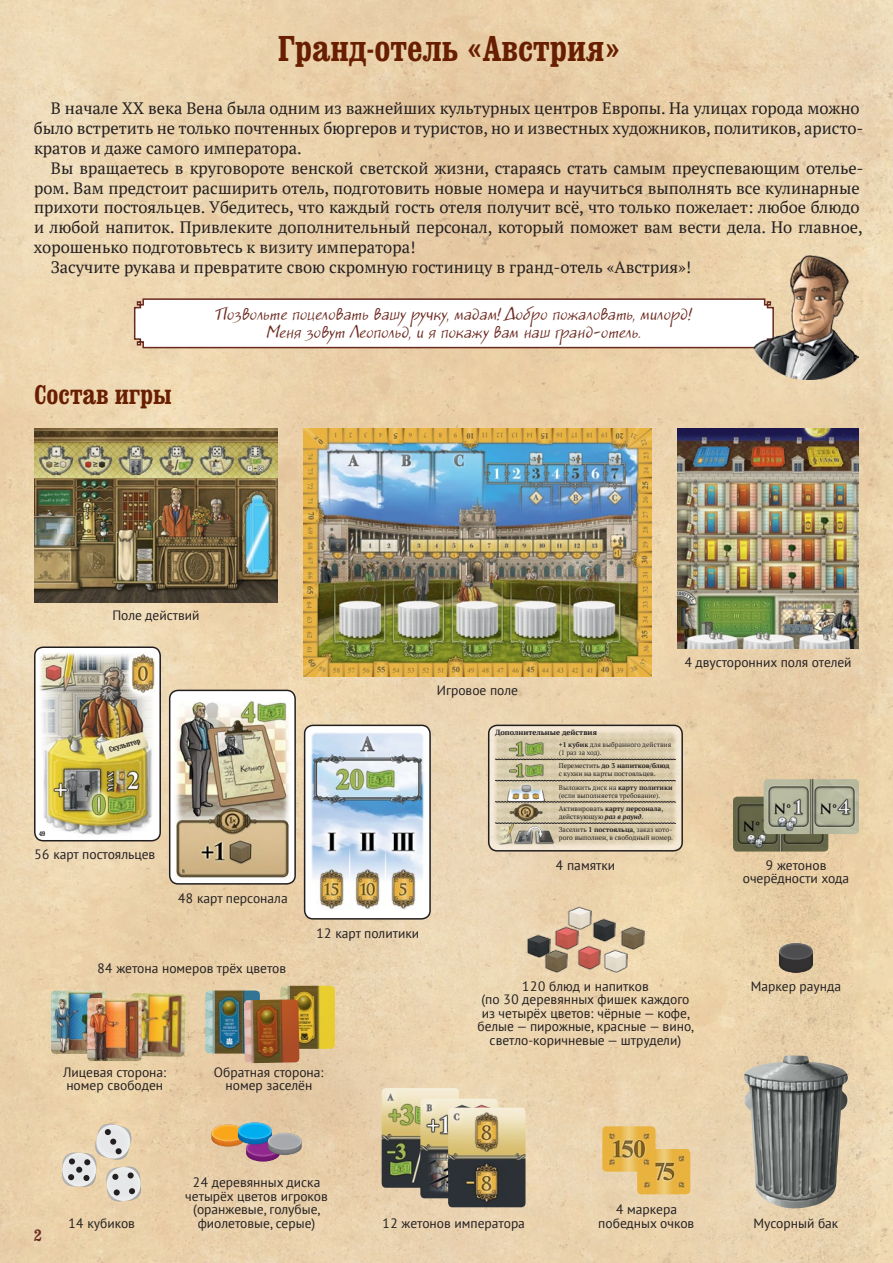
<style>
.page{position:relative;width:893px;height:1263px;background:#fff}
.page>*{position:absolute;margin:0;border:0;box-sizing:border-box;transform-origin:0 0}
.t1{font:36px "SPSL Swordsman C";color:#681e00}
.t2{font:27px "SPSL Swordsman C";color:#681e00}
.t3{font:16.5px/19.8px "PT Serif";color:#231f20}
.t4{font:16.5px "SPSL Swordsman C";color:#6a291f}
.t5{font:italic 15px/18px "Jakob C";letter-spacing:.045em;color:#6a291f;text-align:center}
.t6{font:13.5px/13.5px "PT Sans";color:#231f20;text-align:center}
.t7{font:700 7.5px "PT Serif";color:#231f20}
.t8{font:7.5px "SPSL Swordsman C";color:#231f20}
.t9{font:italic 7.5px "Jakob C";color:#231f20}
.t10{font:6.75px/8.1px "PT Serif";color:#231f20}
.t11{font:6.75px "SPSL Swordsman C";color:#231f20}
.s1{font-weight:700}
.s2{font-weight:700;font-style:italic}
</style>
<div class="page">
<img style="left:0;top:0;width:893px;height:1263px">
<svg style="left:133px;top:298px;width:621px;height:51px"></svg>
<img style="left:754px;top:255px;width:105px;height:124px">
<img style="left:34px;top:429px;width:244px;height:173px">
<img style="left:677px;top:429px;width:182px;height:220px">
<img style="left:304px;top:429px;width:347px;height:248px">
<img style="left:733px;top:797px;width:95px;height:54px">
<img style="left:764px;top:779px;width:95px;height:55px">
<img style="left:170px;top:690px;width:125px;height:194px">
<div style="left:169px;top:690px;width:127px;height:195px;border:2px solid #231f20;border-radius:9px"></div>
<img style="left:35px;top:647px;width:125px;height:194px">
<div style="left:34px;top:646px;width:127px;height:195px;border:2px solid #231f20;border-radius:9px"></div>
<img style="left:305px;top:725px;width:125px;height:194px">
<div style="left:304px;top:725px;width:127px;height:194px;border:2px solid #231f20;border-radius:9px"></div>
<img style="left:489px;top:725px;width:193px;height:126px">
<svg style="left:495px;top:759px;width:181px;height:1px"></svg>
<svg style="left:495px;top:780px;width:181px;height:1px"></svg>
<svg style="left:495px;top:801px;width:181px;height:1px"></svg>
<svg style="left:495px;top:822px;width:181px;height:2px"></svg>
<img style="left:508px;top:741px;width:36px;height:15px">
<img style="left:508px;top:762px;width:36px;height:16px">
<img style="left:508px;top:781px;width:36px;height:20px">
<img style="left:510px;top:803px;width:32px;height:18px">
<img style="left:497px;top:823px;width:17px;height:21px">
<img style="left:514px;top:825px;width:41px;height:19px">
<div style="left:488px;top:725px;width:195px;height:126px;border:2px solid #231f20;border-radius:9px"></div>
<img style="left:205px;top:990px;width:55px;height:63px">
<img style="left:280px;top:986px;width:55px;height:63px">
<img style="left:244px;top:999px;width:55px;height:64px">
<img style="left:51px;top:991px;width:55px;height:63px">
<img style="left:130px;top:993px;width:55px;height:64px">
<img style="left:87px;top:998px;width:55px;height:63px">
<img style="left:382px;top:1088px;width:77px;height:100px">
<img style="left:420px;top:1098px;width:78px;height:100px">
<img style="left:448px;top:1107px;width:77px;height:100px">
<div style="left:210px;top:1124px;width:36px;height:24px;background:#e7cba5"></div>
<div style="left:244px;top:1139px;width:36px;height:24px;background:#e5cca8"></div>
<svg style="left:211px;top:1122px;width:91px;height:40px;background:#ada294"></svg>
<div style="left:266px;top:1133px;width:36px;height:24px;background:#231f20;opacity:.5"></div>
<div style="left:266px;top:1133px;width:36px;height:19px;background:#fff;opacity:.75"></div>
<div style="left:777px;top:945px;width:36px;height:30px;background:#231f20;opacity:.5"></div>
<div style="left:777px;top:943px;width:36px;height:19px;background:#fff;opacity:.75"></div>
<svg style="left:742px;top:1055px;width:108px;height:156px;background:#8d8b81"></svg>
<img style="left:637px;top:1149px;width:53px;height:45px">
<img style="left:602px;top:1126px;width:53px;height:46px">
<img style="left:527px;top:934px;width:23px;height:23px">
<img style="left:577px;top:946px;width:24px;height:23px">
<img style="left:621px;top:926px;width:23px;height:23px">
<img style="left:568px;top:906px;width:23px;height:24px">
<img style="left:592px;top:918px;width:24px;height:24px">
<img style="left:555px;top:926px;width:23px;height:23px">
<img style="left:544px;top:949px;width:24px;height:24px">
<img style="left:604px;top:949px;width:23px;height:24px">
<svg style="left:60px;top:1120px;width:85px;height:85px;background:#dfd1ba"></svg>
<div style="left:104px;top:1129px;width:7px;height:6px;background:#231f20;border-radius:3px"></div>
<div style="left:110px;top:1138px;width:7px;height:7px;background:#231f20;border-radius:3px"></div>
<div style="left:115px;top:1148px;width:7px;height:6px;background:#231f20;border-radius:3px"></div>
<svg style="left:224px;top:792px;width:3px;height:6px"></svg>
<h1 class="t1" style="left:278px;top:29px;width:345px">Гранд-отель «Австрия»</h1>
<p class="t3" style="left:34px;top:99px;width:831px;text-indent:17px">В начале ХХ века Вена была одним из важнейших культурных центров Европы. На улицах города можно было встретить не только почтенных бюргеров и туристов, но и известных художников, политиков, аристо&shy;кратов и даже самого императора.</p>
<p class="t3" style="left:51px;top:158px;width:814px">Вы вращаетесь в круговороте венской светской жизни, стараясь стать самым преуспевающим отелье-</p>
<p class="t3" style="left:34px;top:178px;width:827px">ром. Вам предстоит расширить отель, подготовить новые номера и научиться выполнять все кулинарные</p>
<p class="t3" style="left:34px;top:198px;width:827px">прихоти постояльцев. Убедитесь, что каждый гость отеля получит всё, что только пожелает: любое блюдо</p>
<p class="t3" style="left:34px;top:217px;width:830px">и любой напиток. Привлеките дополнительный персонал, который поможет вам вести дела. Но главное,</p>
<p class="t3" style="left:34px;top:237px;width:383px">хорошенько подготовьтесь к визиту императора!</p>
<p class="t3" style="left:51px;top:257px;width:642px">Засучите рукава и превратите свою скромную гостиницу в гранд-отель «Австрия»!</p>
<h2 class="t2" style="left:34px;top:380px;width:139px">Состав игры</h2>
<p class="t5" style="left:216px;top:306px;width:481px">Позвольтепоцеловатьвашу ручку,мадам!Добропожаловать,милорд!<br>Меня зовут Леопольд,и япокажу вам наш гранд-отель.</p>
<p class="t6" style="left:112px;top:609px;width:89px">Поле действий</p>
<p class="t6" style="left:437px;top:683px;width:83px">Игровое поле</p>
<p class="t7" style="left:495px;top:728px;width:103px">Дополнительные действия</p>
<p class="t6" style="left:684px;top:655px;width:169px">4 двусторонних поля отелей</p>
<p class="t11" style="left:39px;top:830px;width:7px">49</p>
<p class="t8" style="left:108px;top:745px;width:33px;rotate:-16deg">Скульптор</p>
<p class="t10" style="left:559px;top:740px;width:114px"><span class="s1">+1 кубик</span> для выбранного действия (1 раз за ход).</p>
<p class="t10" style="left:559px;top:762px;width:112px">Переместить <span class="s1">до 3 напитков/блюд </span>с кухни на карты постояльцев.</p>
<p class="t10" style="left:559px;top:783px;width:115px">Выложить диск на <span class="s1">карту политики </span>(если выполняется требование).</p>
<p class="t10" style="left:559px;top:804px;width:106px">Активировать <span class="s1">карту персонала</span>, действующую <span class="s2">раз в раунд</span>.</p>
<p class="t10" style="left:559px;top:826px;width:116px">Заселить <span class="s1">1 постояльца</span>, заказ кото&shy;рого выполнен, в свободный номер.</p>
<p class="t9" style="left:239px;top:763px;width:26px;rotate:-7deg">Кельнер</p>
<p class="t6" style="left:34px;top:848px;width:123px">56 карт постояльцев</p>
<p class="t6" style="left:178px;top:891px;width:112px">48 карт персонала</p>
<p class="t6" style="left:97px;top:961px;width:191px">84 жетона номеров трёх цветов</p>
<p class="t6" style="left:316px;top:926px;width:105px">12 карт политики</p>
<p class="t6" style="left:556px;top:858px;width:61px">4 памятки</p>
<p class="t6" style="left:743px;top:858px;width:108px">9 жетонов очерёдности хода</p>
<p class="t6" style="left:63px;top:1065px;width:105px;text-align:left">Лицевая сторона: номер свободен</p>
<p class="t6" style="left:214px;top:1065px;width:111px">Обратная сторона: номер заселён</p>
<p class="t4" style="left:34px;top:1226px;width:9px">2</p>
<p class="t6" style="left:68px;top:1216px;width:69px">14 кубиков</p>
<p class="t6" style="left:185px;top:1175px;width:144px">24 деревянных диска четырёх цветов игроков (оранжевые, голубые, фиолетовые, серые)</p>
<p class="t6" style="left:522px;top:979px;width:128px">120 блюд и напитков</p>
<p class="t6" style="left:751px;top:979px;width:92px">Маркер раунда</p>
<p class="t6" style="left:478px;top:993px;width:218px">(по 30 деревянных фишек каждого из четырёх цветов: чёрные — кофе, белые — пирожные, красные — вино, светло‑коричневые — штрудели)</p>
<p class="t6" style="left:598px;top:1202px;width:98px">4 маркера победных очков</p>
<p class="t6" style="left:382px;top:1216px;width:144px">12 жетонов императора</p>
<p class="t6" style="left:754px;top:1216px;width:86px">Мусорный бак</p>
</div>
